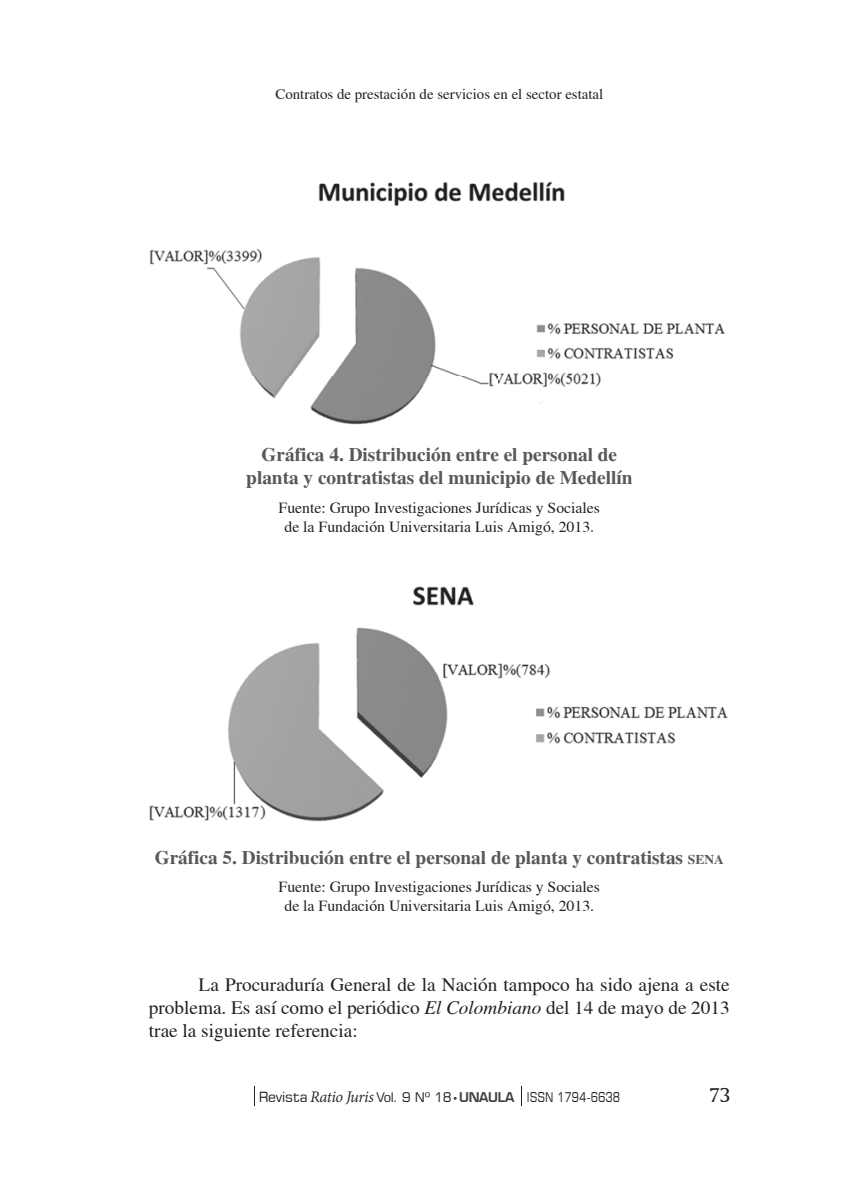
<style>
.page{position:relative;width:844px;height:1191px;background:#fff}
.page>*{position:absolute;margin:0;border:0;box-sizing:border-box;transform-origin:0 0}
.t1{font:21px "Amerigo BT Roman A";color:#231f20}
.t2{font:700 19.25px/23.1px "Toronto";color:#57585a;text-align:center}
.t3{font:19.25px/23.1px "Toronto Plain";color:#231f20;text-align:justify}
.t4{font:15.75px/18.9px "Toronto Plain";color:#231f20;text-align:center}
.t5{font:14.88px "Toronto Plain";color:#231f20}
.t6{font:13.3px "Square 721 BT";color:#231f20;scale:.81 1}
.s1{font-size:13.47px}
.s2{font-family:"Toronto";font-style:italic}
.s3{font-size:14px}
.s4{font-family:"Adobe Devanagari";font-style:italic;font-size:17.5px}
.s5{font-size:13.12px}
.s6{font-family:"Eurostile";font-size:10.5px;color:#3e3e3f}
.s7{font-family:"Square 721 Dm Normal";font-size:13.12px;color:#3e3e3f}
</style>
<div class="page">
<img style="left:150px;top:181px;width:575px;height:244px">
<img style="left:149px;top:586px;width:579px;height:236px">
<p class="t5" style="left:275px;top:86px;width:329px">Contratos de prestación de servicios en el sector estatal</p>
<p class="t2" style="left:246px;top:442px;width:387px">Gráfica 4. Distribución entre el personal de planta y contratistas del municipio de Medellín</p>
<p class="t4" style="left:278px;top:498px;width:323px">Fuente: Grupo Investigaciones Jurídicas y Sociales de la Fundación Universitaria Luis Amigó, 2013.</p>
<p class="t2" style="left:155px;top:845px;width:570px">Gráfica 5. Distribución entre el personal de planta y contratistas <span class="s1">SENA</span></p>
<p class="t4" style="left:278px;top:877px;width:323px">Fuente: Grupo Investigaciones Jurídicas y Sociales de la Fundación Universitaria Luis Amigó, 2013.</p>
<p class="t3" style="left:149px;top:972px;width:582px;text-indent:50px">La Procuraduría General de la Nación tampoco ha sido ajena a este problema. Es así como el periódico <span class="s2">El Colombiano</span> del 14 de mayo de 2013 trae la siguiente referencia:</p>
<p class="t6" style="left:259px;top:1088px;width:447px"><span class="s3">Revista</span> <span class="s4">Ratio Juris</span> <span class="s5">Vol. 9 Nº 18</span> <span class="s6">•</span> <span class="s7">UNAULA</span> ISSN 1794-6638</p>
<h1 class="t1" style="left:708px;top:1082px;width:23px">73</h1>
</div>
